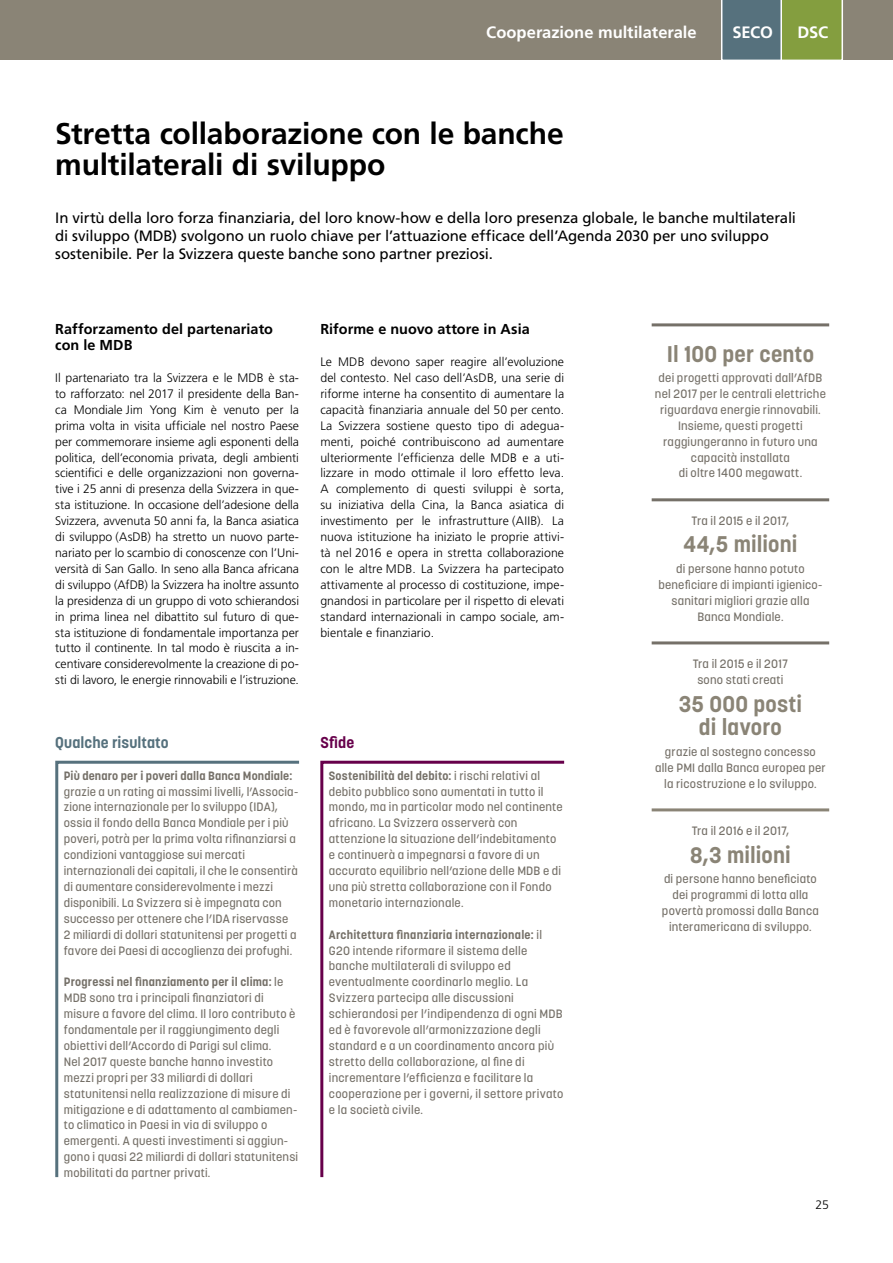
<style>
.page{position:relative;width:893px;height:1263px;background:#fff}
.page>*{position:absolute;margin:0;border:0;box-sizing:border-box;transform-origin:0 0}
._7_Haupttitel{font:700 30px/31.8px "Frutiger LT Pro";letter-spacing:-.005em;color:#000}
._9_Big{font:700 22.5px/23.9px "Korolev";letter-spacing:.005em;color:#8a8476;text-align:center}
._2_Kapitel_Bold{font:700 16.5px "Frutiger LT Pro";color:#fff}
._9_Titel_Kasten{font:700 15.6px "Korolev";letter-spacing:.005em;color:#56717d}
._9_Titel_Kasten-2{font:700 15.6px "Korolev";color:#67004b}
._4_Lauf_Lead_9_5pt{font:15px/18px "Frutiger LT Pro";letter-spacing:-.01em;color:#000}
._8_Zwischentitel_10p{font:700 14.4px/15.9px "Frutiger LT Pro";letter-spacing:.005em;color:#000}
._1_Lauftext_9pt{font:300 12.3px/15.9px "Frutiger LT Pro";color:#000;text-align:justify}
._8_Kasten_Ausblick_r{font:500 12px/15.9px "Korolev";letter-spacing:.02em;color:#757068}
._8_Small{font:500 12px/15.9px "Korolev";letter-spacing:.015em;color:#757068;text-align:center}
.s1{font-weight:700}
</style>
<div class="page">
<div style="left:0;top:0;width:893px;height:60px;background:#8a8476"></div>
<svg style="left:721px;top:0;width:122px;height:60px;background:#738c64"></svg>
<svg style="left:55px;top:760px;width:245px;height:418px"></svg>
<svg style="left:320px;top:760px;width:245px;height:418px"></svg>
<hr style="left:652px;top:323px;width:177px;height:3px;background:#757068">
<hr style="left:652px;top:498px;width:177px;height:3px;background:#757068">
<hr style="left:652px;top:641px;width:177px;height:3px;background:#757068">
<hr style="left:652px;top:808px;width:177px;height:3px;background:#8a8476">
<p class="_2_Kapitel_Bold" style="left:486px;top:22px;width:212px">Cooperazione multilaterale</p>
<p class="_2_Kapitel_Bold" style="left:732px;top:22px;width:42px">SECO</p>
<p class="_2_Kapitel_Bold" style="left:797px;top:22px;width:32px">DSC</p>
<p class="_7_Haupttitel" style="left:55px;top:117px;width:510px">Stretta collaborazione con le banche multilaterali di sviluppo</p>
<p class="_4_Lauf_Lead_9_5pt" style="left:55px;top:209px;width:742px">In virtù della loro forza finanziaria, del loro know-how e della loro presenza globale, le banche multilaterali di sviluppo (MDB) svolgono un ruolo chiave per l’attuazione efficace dell’Agenda 2030 per uno sviluppo sostenibile. Per la Svizzera queste banche sono partner preziosi.</p>
<p class="_8_Zwischentitel_10p" style="left:55px;top:321px;width:219px">Rafforzamento del partenariato con le MDB</p>
<p class="_1_Lauftext_9pt" style="left:55px;top:370px;width:245px">Il partenariato tra la Svizzera e le MDB è sta&shy;to rafforzato: nel 2017 il presidente della Ban&shy;ca Mondiale Jim Yong Kim è venuto per la prima volta in visita ufficiale nel nostro Paese per commemorare insieme agli esponenti della politica, dell’economia privata, degli ambienti scientifici e delle organizzazioni non governa&shy;tive i 25 anni di presenza della Svizzera in que&shy;sta istituzione. In occasione dell’adesione della Svizzera, avvenuta 50 anni fa, la Banca asiatica di sviluppo (AsDB) ha stretto un nuovo parte&shy;nariato per lo scambio di conoscenze con l’Uni&shy;versità di San Gallo. In seno alla Banca africana di sviluppo (AfDB) la Svizzera ha inoltre assunto la presidenza di un gruppo di voto schierandosi in prima linea nel dibattito sul futuro di que&shy;sta istituzione di fondamentale importanza per tutto il continente. In tal modo è riuscita a in&shy;centivare considerevolmente la creazione di po&shy;sti di lavoro, le energie rinnovabili e l’istruzione.</p>
<p class="_9_Titel_Kasten" style="left:55px;top:732px;width:115px">Qualche risultato</p>
<p class="_8_Kasten_Ausblick_r" style="left:64px;top:767px;width:236px"><span class="s1">Più denaro per i poveri dalla Banca Mondiale: </span>grazie a un rating ai massimi livelli, l’Associa&shy;zione internazionale per lo sviluppo (IDA), ossia il fondo della Banca Mondiale per i più poveri, potrà per la prima volta rifinanziarsi a condizioni vantaggiose sui mercati internazionali dei capitali, il che le consentirà di aumentare considerevolmente i mezzi disponibili. La Svizzera si è impegnata con successo per ottenere che l’IDA riservasse<br>2 miliardi di dollari statunitensi per progetti a favore dei Paesi di accoglienza dei profughi.</p>
<p class="_8_Kasten_Ausblick_r" style="left:64px;top:974px;width:236px"><span class="s1">Progressi nel finanziamento per il clima:</span> le MDB sono tra i principali finanziatori di misure a favore del clima. Il loro contributo è fondamentale per il raggiungimento degli obiettivi dell’Accordo di Parigi sul clima.<br>Nel 2017 queste banche hanno investito mezzi propri per 33 miliardi di dollari statunitensi nella realizzazione di misure di mitigazione e di adattamento al cambiamen&shy;to climatico in Paesi in via di sviluppo o emergenti. A questi investimenti si aggiun&shy;gono i quasi 22 miliardi di dollari statunitensi mobilitati da partner privati.</p>
<p class="_8_Zwischentitel_10p" style="left:320px;top:321px;width:211px">Riforme e nuovo attore in Asia</p>
<p class="_1_Lauftext_9pt" style="left:320px;top:354px;width:245px">Le MDB devono saper reagire all’evoluzione del contesto. Nel caso dell’AsDB, una serie di riforme interne ha consentito di aumentare la capacità finanziaria annuale del 50 per cento.<br>La Svizzera sostiene questo tipo di adegua&shy;menti, poiché contribuiscono ad aumentare ulteriormente l’efficienza delle MDB e a uti&shy;lizzare in modo ottimale il loro effetto leva.<br>A complemento di questi sviluppi è sorta, su iniziativa della Cina, la Banca asiatica di investimento per le infrastrutture (AIIB). La nuova istituzione ha iniziato le proprie attivi&shy;tà nel 2016 e opera in stretta collaborazione con le altre MDB. La Svizzera ha partecipato attivamente al processo di costituzione, impe&shy;gnandosi in particolare per il rispetto di elevati standard internazionali in campo sociale, am&shy;bientale e finanziario.</p>
<p class="_9_Titel_Kasten-2" style="left:320px;top:732px;width:35px">Sfide</p>
<p class="_8_Kasten_Ausblick_r" style="left:329px;top:767px;width:235px"><span class="s1">Sostenibilità del debito:</span> i rischi relativi al debito pubblico sono aumentati in tutto il mondo, ma in particolar modo nel continente africano. La Svizzera osserverà con attenzione la situazione dell’indebitamento e continuerà a impegnarsi a favore di un accurato equilibrio nell’azione delle MDB e di una più stretta collaborazione con il Fondo monetario internazionale.</p>
<p class="_8_Kasten_Ausblick_r" style="left:329px;top:926px;width:236px"><span class="s1">Architettura finanziaria internazionale:</span> il G20 intende riformare il sistema delle banche multilaterali di sviluppo ed eventualmente coordinarlo meglio. La Svizzera partecipa alle discussioni schierandosi per l’indipendenza di ogni MDB ed è favorevole all’armonizzazione degli standard e a un coordinamento ancora più stretto della collaborazione, al fine di incrementare l’efficienza e facilitare la cooperazione per i governi, il settore privato e la società civile.</p>
<p class="_9_Big" style="left:667px;top:342px;width:149px">Il 100 per cento</p>
<p class="_8_Small" style="left:655px;top:370px;width:173px">dei progetti approvati dall’AfDB nel 2017 per le centrali elettriche riguardava energie rinnovabili.<br>Insieme, questi progetti raggiungeranno in futuro una capacità installata<br>di oltre 1400 megawatt.</p>
<p class="_8_Small" style="left:692px;top:513px;width:99px">Tra il 2015 e il 2017,</p>
<p class="_9_Big" style="left:683px;top:533px;width:115px">44,5 milioni</p>
<p class="_8_Small" style="left:658px;top:561px;width:166px">di persone hanno potuto beneficiare di impianti igienico&shy;sanitari migliori grazie alla<br>Banca Mondiale.</p>
<p class="_8_Small" style="left:693px;top:656px;width:97px">Tra il 2015 e il 2017 sono stati creati</p>
<p class="_9_Big" style="left:679px;top:692px;width:125px">35 000 posti di lavoro</p>
<p class="_8_Small" style="left:655px;top:744px;width:172px">grazie al sostegno concesso alle PMI dalla Banca europea per la ricostruzione e lo sviluppo.</p>
<p class="_8_Small" style="left:692px;top:823px;width:99px">Tra il 2016 e il 2017,</p>
<p class="_9_Big" style="left:690px;top:843px;width:102px">8,3 milioni</p>
<p class="_8_Small" style="left:662px;top:871px;width:158px">di persone hanno beneficiato dei programmi di lotta alla povertà promossi dalla Banca interamericana di sviluppo.</p>
<p class="_1_Lauftext_9pt" style="left:815px;top:1197px;width:15px">25</p>
</div>
